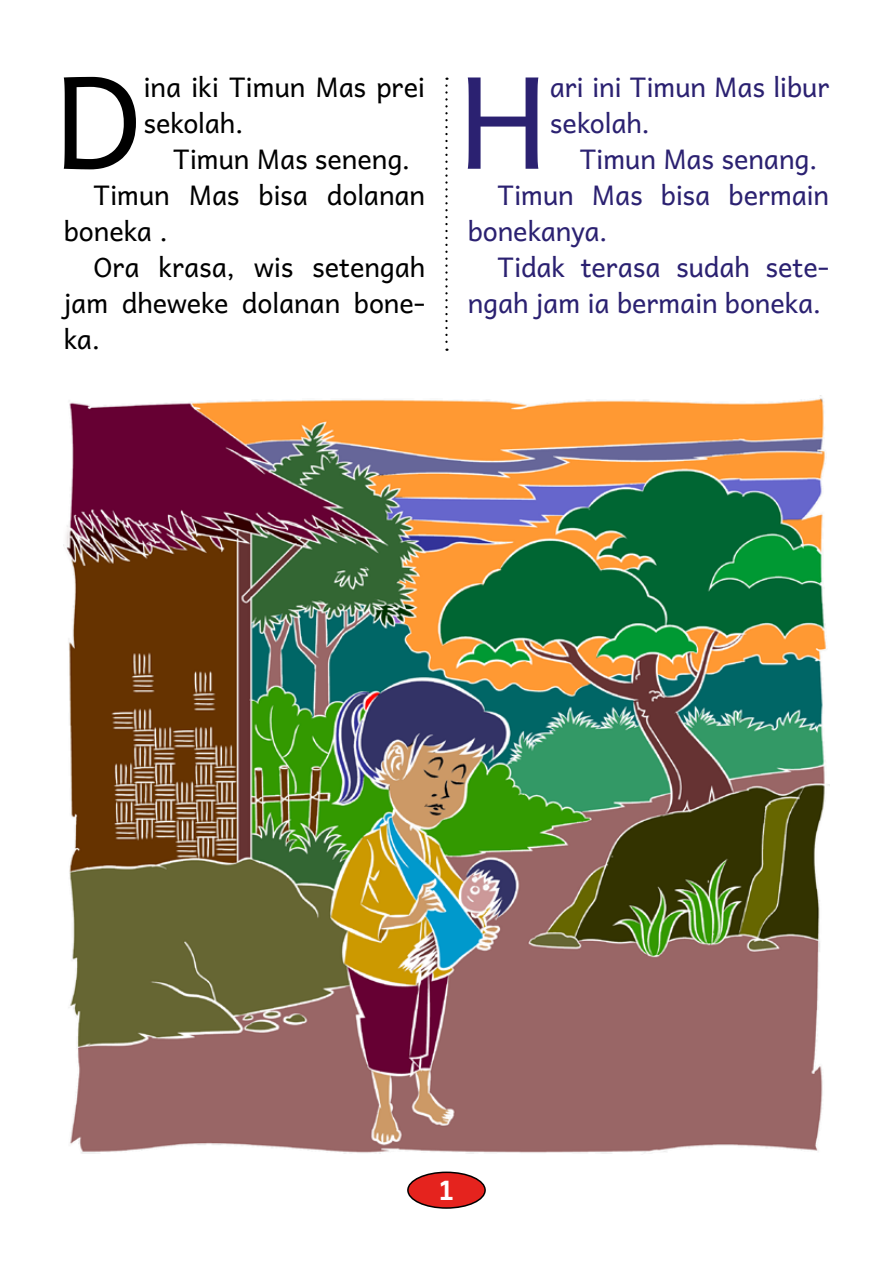
<style>
.page{position:relative;width:893px;height:1263px;background:#fff}
.page>*{position:absolute;margin:0;border:0;box-sizing:border-box;transform-origin:0 0}
.t1{font:127.95px "Andika New Basic";color:#2b2171}
.t2{font:127.95px "Andika New Basic";color:#000}
.t3{font:27px/36px "Andika New Basic";letter-spacing:-.005em;color:#2b2171}
.t4{font:27px/36px "Andika New Basic";letter-spacing:-.005em;color:#000}
.t5{font:700 27px "Andika New Basic";color:#fff}
</style>
<div class="page">
<div style="left:408px;top:1172px;width:77px;height:36px;background:#e5231e;border-radius:50%"></div>
<div style="left:407px;top:1171px;width:79px;height:38px;border:2px solid #000;border-radius:50%"></div>
<img style="left:66px;top:398px;width:763px;height:756px">
<svg style="left:445px;top:78px;width:3px;height:273px"></svg>
<h1 class="t2" style="left:54px;top:5px;width:91px">D</h1>
<p class="t4" style="left:143px;top:65px;width:283px">ina iki Timun Mas prei sekolah.</p>
<p class="t4" style="left:173px;top:137px;width:239px">Timun Mas seneng.</p>
<p class="t4" style="left:94px;top:173px;width:333px">Timun Mas bisa dolanan</p>
<p class="t4" style="left:64px;top:209px;width:106px">boneka .</p>
<p class="t4" style="left:94px;top:245px;width:333px">Ora krasa, wis setengah</p>
<p class="t4" style="left:64px;top:281px;width:363px">jam dheweke dolanan bone-</p>
<p class="t4" style="left:64px;top:317px;width:38px">ka.</p>
<h1 class="t1" style="left:458px;top:5px;width:94px">H</h1>
<p class="t3" style="left:550px;top:65px;width:281px">ari ini Timun Mas libur sekolah.</p>
<p class="t3" style="left:580px;top:137px;width:239px">Timun Mas senang.</p>
<p class="t3" style="left:497px;top:173px;width:333px">Timun Mas bisa bermain</p>
<p class="t3" style="left:468px;top:209px;width:141px">bonekanya.</p>
<p class="t3" style="left:497px;top:245px;width:333px">Tidak terasa sudah sete-</p>
<p class="t3" style="left:468px;top:281px;width:355px">ngah jam ia bermain boneka.</p>
<p class="t5" style="left:439px;top:1165px;width:17px">1</p>
</div>
